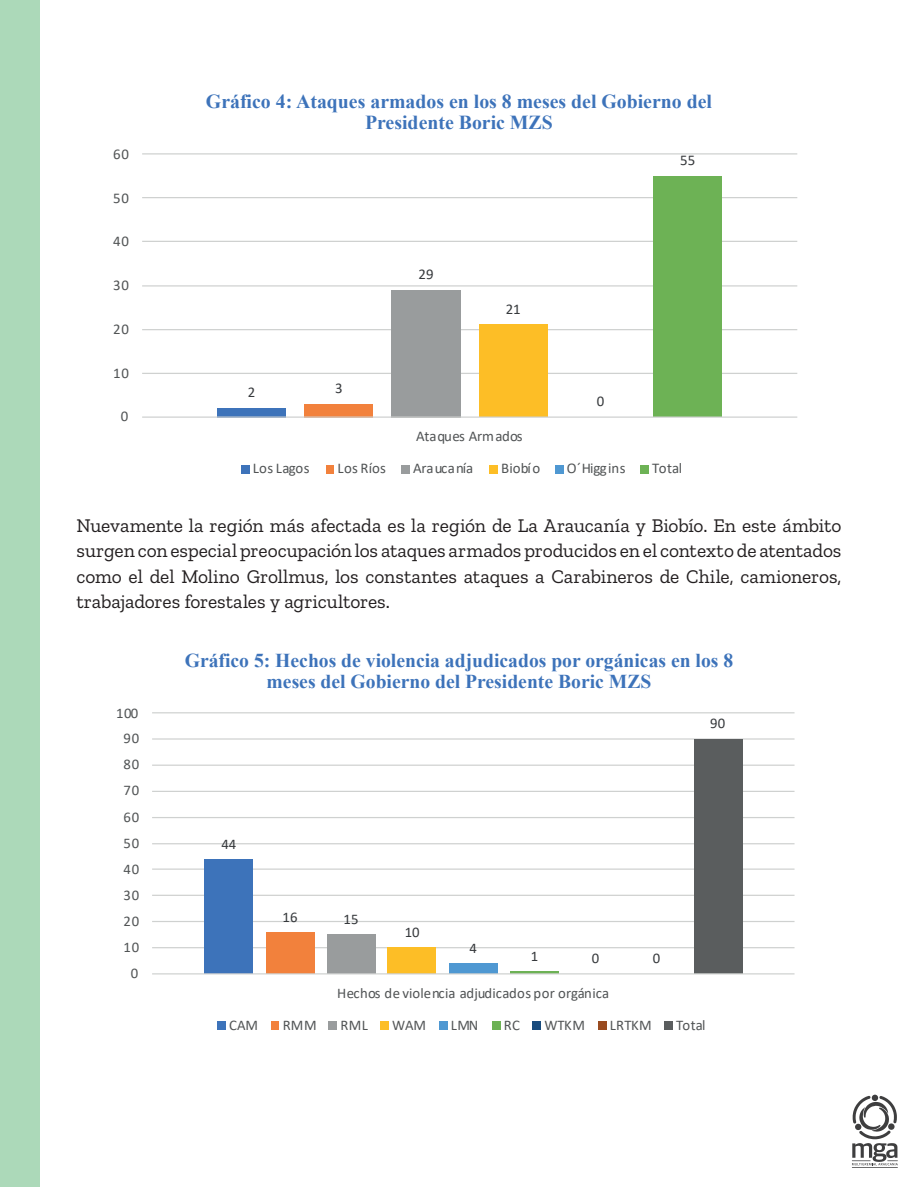
<style>
.page{position:relative;width:918px;height:1188px;background:#fff}
.page>*{position:absolute;margin:0;border:0;box-sizing:border-box;transform-origin:0 0}
.t1{font:700 19.8px/21.5px "Times New Roman";color:#3d73ba;text-align:center}
.t2{font:700 19.65px/21.3px "Times New Roman";color:#3d73ba;text-align:center}
.t3{font:19.5px/25.5px "Zilla Slab";letter-spacing:-.005em;color:#231f20;text-align:justify}
.t4{font:14.85px "Calibri";letter-spacing:.01em;color:#515455}
.t5{font:14.85px "Calibri";letter-spacing:-.02em;color:#515455}
.t6{font:14.85px "Calibri";color:#36393c}
.t7{font:14.85px "Calibri";letter-spacing:-.01em;color:#515455}
.t8{font:14.7px "Calibri";letter-spacing:.02em;color:#515455}
.t9{font:14.7px "Calibri";color:#36393c}
</style>
<div class="page">
<svg style="left:852px;top:1095px;width:46px;height:73px"></svg>
<div style="left:1px;top:1px;width:39px;height:1186px;background:#acd9b9"></div>
<svg style="left:142px;top:153px;width:656px;height:321px"></svg>
<svg style="left:152px;top:712px;width:643px;height:318px"></svg>
<p class="t4" style="left:113px;top:144px;width:17px">60</p>
<p class="t4" style="left:113px;top:187px;width:17px">50</p>
<p class="t4" style="left:113px;top:231px;width:17px">40</p>
<p class="t4" style="left:113px;top:275px;width:17px">30</p>
<p class="t4" style="left:113px;top:319px;width:17px">20</p>
<p class="t4" style="left:113px;top:362px;width:17px">10</p>
<p class="t4" style="left:121px;top:406px;width:9px">0</p>
<p class="t1" style="left:206px;top:90px;width:508px">Gráfico 4: Ataques armados en los 8 meses del Gobierno del<br>Presidente Boric MZS</p>
<p class="t6" style="left:248px;top:382px;width:9px">2</p>
<p class="t6" style="left:335px;top:378px;width:9px">3</p>
<p class="t6" style="left:419px;top:264px;width:17px">29</p>
<p class="t6" style="left:506px;top:299px;width:17px">21</p>
<p class="t5" style="left:416px;top:426px;width:108px">Ataques Armados</p>
<p class="t6" style="left:597px;top:391px;width:9px">0</p>
<p class="t6" style="left:680px;top:150px;width:17px">55</p>
<p class="t4" style="left:253px;top:458px;width:58px">Los Lagos</p>
<p class="t4" style="left:337px;top:458px;width:50px">Los Ríos</p>
<p class="t7" style="left:413px;top:458px;width:61px">Araucanía</p>
<p class="t4" style="left:501px;top:458px;width:41px">Biobío</p>
<p class="t4" style="left:567px;top:458px;width:60px">O´Higgins</p>
<p class="t4" style="left:652px;top:458px;width:31px">Total</p>
<p class="t3" style="left:76px;top:513px;width:766px">Nuevamente la región más afectada es la región de La Araucanía y Biobío. En este ámbito surgen con especial preocupación los ataques armados producidos en el contexto de atentados como el del Molino Grollmus, los constantes ataques a Carabineros de Chile, camioneros, trabajadores forestales y agricultores.</p>
<p class="t8" style="left:116px;top:703px;width:24px">100</p>
<p class="t8" style="left:124px;top:728px;width:17px">90</p>
<p class="t8" style="left:124px;top:754px;width:17px">80</p>
<p class="t8" style="left:124px;top:780px;width:17px">70</p>
<p class="t8" style="left:124px;top:807px;width:17px">60</p>
<p class="t8" style="left:124px;top:833px;width:17px">50</p>
<p class="t8" style="left:124px;top:859px;width:17px">40</p>
<p class="t8" style="left:124px;top:885px;width:17px">30</p>
<p class="t8" style="left:124px;top:911px;width:17px">20</p>
<p class="t8" style="left:124px;top:937px;width:17px">10</p>
<p class="t8" style="left:131px;top:963px;width:9px">0</p>
<p class="t2" style="left:185px;top:649px;width:550px">Gráfico 5: Hechos de violencia adjudicados por orgánicas en los 8 meses del Gobierno del Presidente Boric MZS</p>
<p class="t9" style="left:221px;top:834px;width:16px">44</p>
<p class="t9" style="left:283px;top:906px;width:16px">16</p>
<p class="t9" style="left:344px;top:909px;width:16px">15</p>
<p class="t9" style="left:405px;top:922px;width:16px">10</p>
<p class="t9" style="left:470px;top:938px;width:9px">4</p>
<p class="t9" style="left:531px;top:946px;width:9px">1</p>
<p class="t9" style="left:592px;top:948px;width:9px">0</p>
<p class="t9" style="left:653px;top:948px;width:9px">0</p>
<p class="t8" style="left:337px;top:983px;width:274px">Hechos de violencia adjudicados por orgánica</p>
<p class="t9" style="left:710px;top:713px;width:16px">90</p>
<p class="t8" style="left:229px;top:1014px;width:30px">CAM</p>
<p class="t8" style="left:283px;top:1014px;width:35px">RMM</p>
<p class="t8" style="left:341px;top:1014px;width:29px">RML</p>
<p class="t8" style="left:392px;top:1014px;width:35px">WAM</p>
<p class="t8" style="left:451px;top:1014px;width:29px">LMN</p>
<p class="t8" style="left:504px;top:1014px;width:18px">RC</p>
<p class="t8" style="left:545px;top:1014px;width:42px">WTKM</p>
<p class="t8" style="left:610px;top:1014px;width:44px">LRTKM</p>
<p class="t8" style="left:676px;top:1014px;width:31px">Total</p>
</div>
